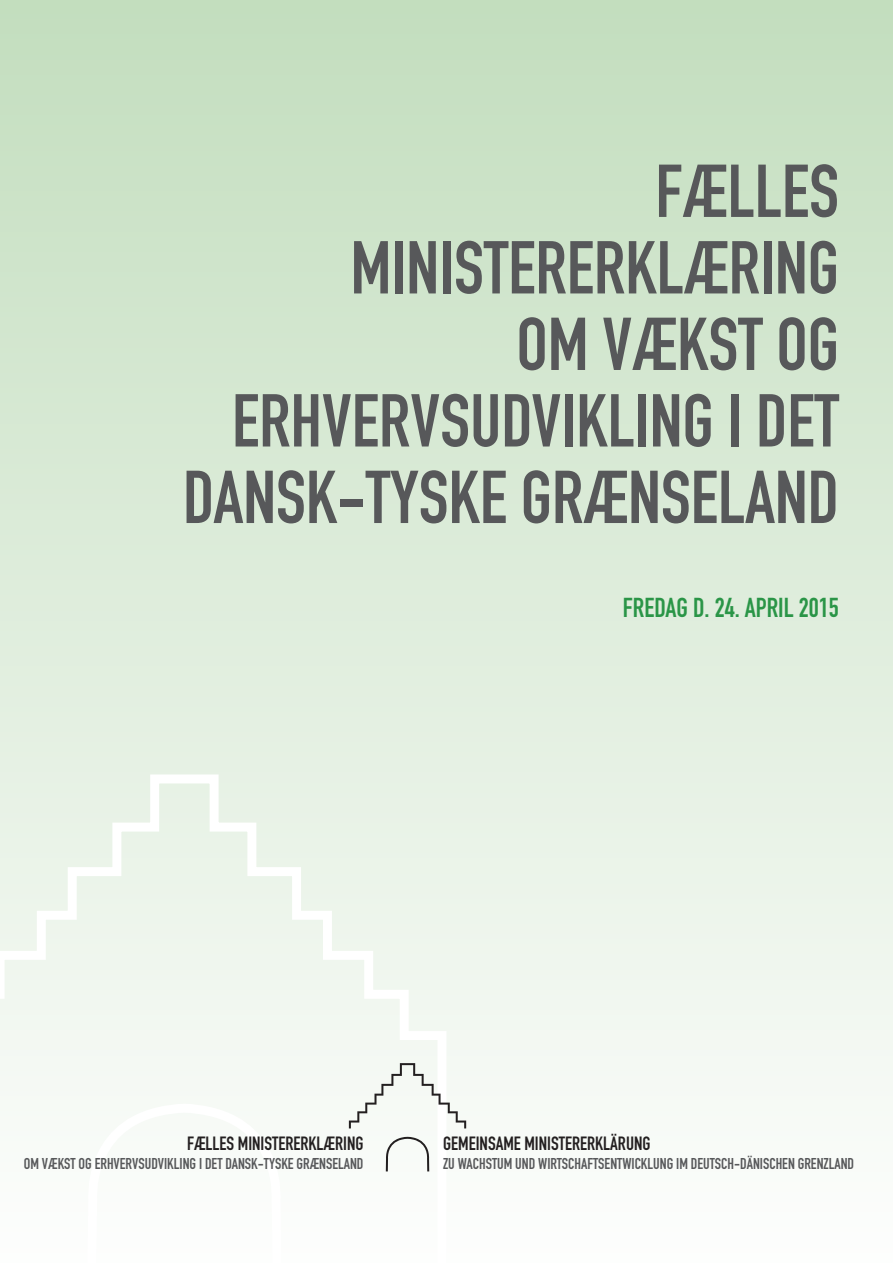
<style>
.page{position:relative;width:893px;height:1263px;background:#fff}
.page>*{position:absolute;margin:0;border:0;box-sizing:border-box;transform-origin:0 0}
.t1{font:73.5px/76.5px "DIN Engschrift";color:#57585a;text-align:right}
.t2{font:27px "DIN Engschrift";color:#2a9547}
.t3{font:18.9px "DIN Engschrift";color:#231f20}
.t4{font:15.45px "DIN Engschrift";color:#57585a}
</style>
<div class="page">
<div style="left:0;top:0;width:893px;height:1263px;background:linear-gradient(to bottom,#c3debe,#fdfefd)"></div>
<svg style="left:0;top:770px;width:451px;height:493px"></svg>
<svg style="left:349px;top:1063px;width:117px;height:65px"></svg>
<svg style="left:386px;top:1137px;width:43px;height:34px"></svg>
<h1 class="t1" style="left:183px;top:152px;width:657px">FÆLLES<br>MINISTERERKLÆRING<br>OM VÆKST OG<br>ERHVERVSUDVIKLING I DET<br>DANSK-TYSKE GRÆNSELAND</h1>
<h2 class="t2" style="left:623px;top:592px;width:218px">FREdag d. 24. APRIL 2015</h2>
<p class="t3" style="left:187px;top:1132px;width:178px">FÆLLES MINISTERERKLÆRING</p>
<p class="t4" style="left:24px;top:1154px;width:341px">OM VÆKST OG ERHVERVSUDVIKLING I DET DANSK-TYSKE GRÆNSELAND</p>
<p class="t3" style="left:443px;top:1132px;width:209px">GEMEINSAME MINISTERERKLÄRUNG</p>
<p class="t4" style="left:443px;top:1154px;width:413px">ZU WACHSTUM UND WIRTSCHAFTSENTWICKLUNG IM DEUTSCH-DÄNISCHEN GRENZLAND</p>
</div>
